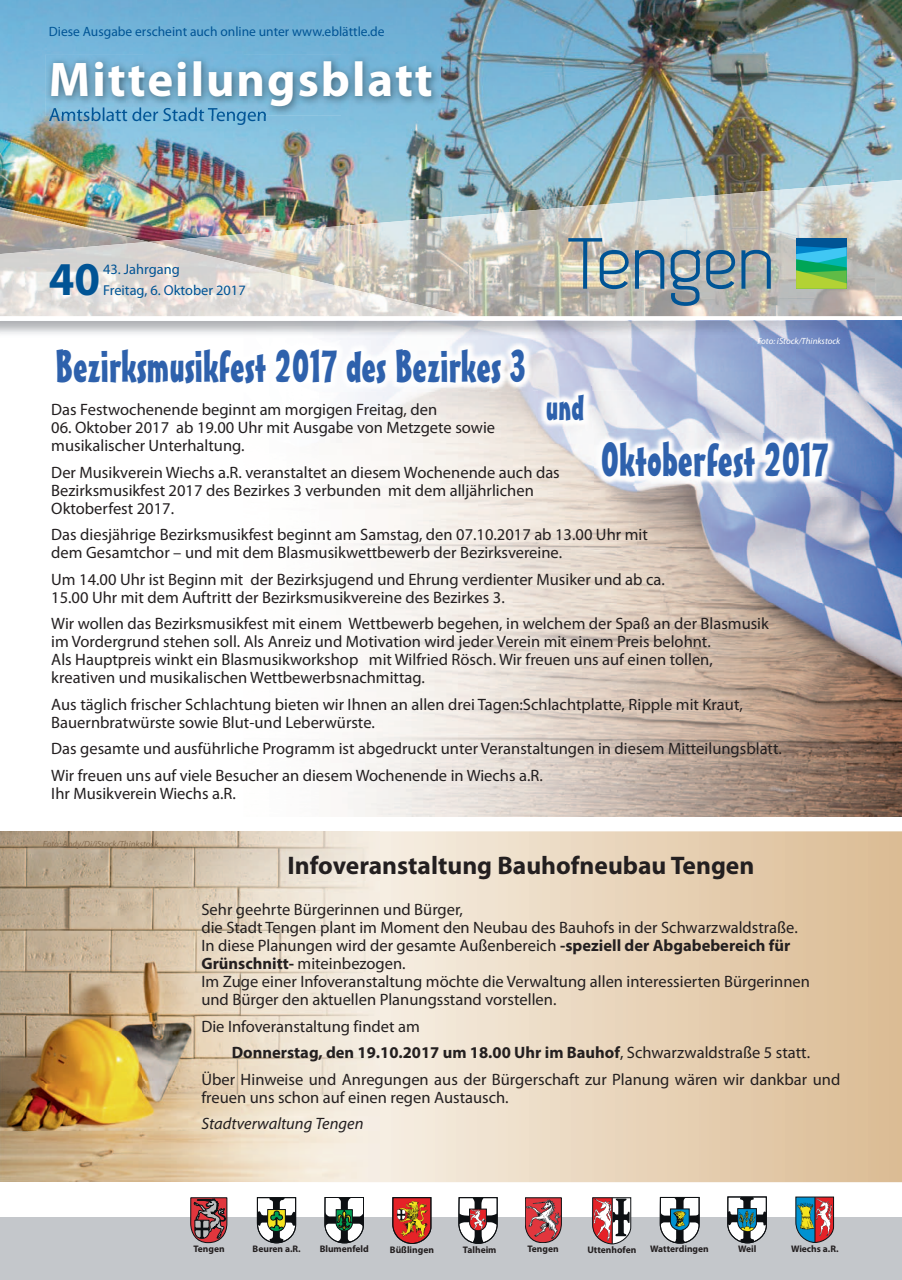
<style>
.page{position:relative;width:902px;height:1280px;background:#fff}
.page>*{position:absolute;margin:0;border:0;box-sizing:border-box;transform-origin:0 0}
.t1{font:700 48.9px "Myriad Pro";letter-spacing:.04em;color:#fff}
.t2{font:700 47.25px "Myriad Pro";color:#005495}
.t3{font:46.5px "Mister Earl BT";color:#2e61ac}
.t4{font:45px "Mister Earl BT";color:#2e61ac}
.t5{font:36.9px "Mister Earl BT";color:#2e61ac}
.t6{font:700 25.5px "Myriad Pro";color:#231f20}
.t7{font:19.2px "Myriad Pro";color:#005495}
.t8{font:16.5px/18px "Myriad Pro";color:#231f20}
.t9{font:700 16.5px "Myriad Pro";color:#231f20}
.t10{font:italic 16.5px "Myriad Pro";color:#231f20}
.t11{font:14.4px/21px "Myriad Pro";color:#005495}
.t12{font:13.5px "Myriad Pro";color:#005495}
.t13{font:700 9.45px "Myriad Pro";color:#231f20}
.t14{font:italic 9px "Myriad Pro";color:#856d52}
.t15{font:italic 9px "Myriad Pro";color:#fff}
.s1{font-weight:700}
.s2{font-weight:400}
</style>
<div class="page">
<img style="left:0;top:0;width:901px;height:207px">
<img style="left:148px;top:180px;width:753px;height:136px">
<img style="left:0;top:207px;width:148px;height:35px">
<img style="left:0;top:242px;width:467px;height:74px">
<svg style="left:0;top:316px;width:894px;height:18px"></svg>
<div style="left:796px;top:238px;width:50px;height:51px;background:#005495"></div>
<svg style="left:796px;top:246px;width:50px;height:43px;background:#4cb77e"></svg>
<svg style="left:568px;top:238px;width:96px;height:51px;background:#9facb0"></svg>
<svg style="left:670px;top:250px;width:30px;height:56px;background:#7290a5"></svg>
<svg style="left:706px;top:250px;width:64px;height:39px;background:#7c95a3"></svg>
<img style="left:45px;top:55px;width:99px;height:61px">
<img style="left:144px;top:55px;width:99px;height:52px">
<img style="left:243px;top:55px;width:198px;height:61px">
<img style="left:49px;top:107px;width:217px;height:9px">
<div style="left:0;top:1215px;width:901px;height:65px;background:#c4c7cb"></div>
<hr style="left:0;top:1213px;width:901px;height:3px;background:#fff">
<svg style="left:257px;top:1197px;width:39px;height:46px"></svg>
<svg style="left:324px;top:1197px;width:40px;height:46px"></svg>
<svg style="left:392px;top:1197px;width:39px;height:47px;background:#b65133"></svg>
<svg style="left:458px;top:1197px;width:39px;height:47px"></svg>
<svg style="left:592px;top:1197px;width:39px;height:47px"></svg>
<hr style="left:612px;top:1198px;width:1px;height:46px;background:#0d1013">
<svg style="left:659px;top:1197px;width:40px;height:46px"></svg>
<svg style="left:727px;top:1196px;width:39px;height:47px"></svg>
<svg style="left:795px;top:1196px;width:39px;height:47px;background:#897774"></svg>
<hr style="left:814px;top:1197px;width:1px;height:45px;background:#0d1013">
<svg style="left:190px;top:1197px;width:37px;height:46px;background:#8d5054"></svg>
<svg style="left:525px;top:1197px;width:36px;height:46px;background:#b4565b"></svg>
<svg style="left:379px;top:831px;width:522px;height:351px;background:#e8d4ba"></svg>
<img style="left:0;top:831px;width:379px;height:351px">
<img style="left:478px;top:337px;width:423px;height:53px">
<img style="left:336px;top:390px;width:301px;height:107px">
<img style="left:637px;top:390px;width:159px;height:44px">
<img style="left:796px;top:390px;width:105px;height:107px">
<img style="left:637px;top:486px;width:159px;height:11px">
<img style="left:342px;top:497px;width:559px;height:319px">
<img style="left:2px;top:320px;width:899px;height:17px">
<img style="left:336px;top:341px;width:197px;height:50px">
<img style="left:594px;top:434px;width:242px;height:52px">
<img style="left:538px;top:386px;width:54px;height:43px">
<p class="t12" style="left:49px;top:24px;width:337px">Diese Ausgabe erscheint auch online unter www.eblättle.de</p>
<h1 class="t1" style="left:49px;top:48px;width:385px">Mitteilungsblatt</h1>
<p class="t7" style="left:49px;top:103px;width:220px">Amtsblatt der Stadt Tengen</p>
<h2 class="t2" style="left:49px;top:248px;width:53px">40</h2>
<p class="t11" style="left:103px;top:258px;width:144px">43. Jahrgang<br>Freitag, 6. Oktober 2017</p>
<h3 class="t4" style="left:55px;top:338px;width:472px">Bezirksmusikfest 2017 des Bezirkes 3</h3>
<p class="t15" style="left:757px;top:336px;width:85px">Foto: iStock/Thinkstock</p>
<h3 class="t5" style="left:546px;top:384px;width:40px">und</h3>
<p class="t8" style="left:51px;top:400px;width:387px">Das Festwochenende beginnt am morgigen Freitag, den</p>
<p class="t8" style="left:51px;top:418px;width:445px">06. Oktober 2017 ab 19.00 Uhr mit Ausgabe von Metzgete sowie musikalischer Unterhaltung.</p>
<p class="t8" style="left:51px;top:463px;width:510px">Der Musikverein Wiechs a.R. veranstaltet an diesem Wochenende auch das<br>Bezirksmusikfest 2017 des Bezirkes 3 verbunden mit dem alljährlichen<br>Oktoberfest 2017.</p>
<p class="t8" style="left:51px;top:525px;width:598px">Das diesjährige Bezirksmusikfest beginnt am Samstag, den 07.10.2017 ab 13.00 Uhr mit dem Gesamtchor – und mit dem Blasmusikwettbewerb der Bezirksvereine.</p>
<p class="t8" style="left:51px;top:570px;width:615px">Um 14.00 Uhr ist Beginn mit der Bezirksjugend und Ehrung verdienter Musiker und ab ca.<br>15.00 Uhr mit dem Auftritt der Bezirksmusikvereine des Bezirkes 3.</p>
<p class="t8" style="left:51px;top:614px;width:719px">Wir wollen das Bezirksmusikfest mit einem Wettbewerb begehen, in welchem der Spaß an der Blasmusik im Vordergrund stehen soll. Als Anreiz und Motivation wird jeder Verein mit einem Preis belohnt.<br>Als Hauptpreis winkt ein Blasmusikworkshop mit Wilfried Rösch. Wir freuen uns auf einen tollen, kreativen und musikalischen Wettbewerbsnachmittag.</p>
<p class="t8" style="left:51px;top:695px;width:693px">Aus täglich frischer Schlachtung bieten wir Ihnen an allen drei Tagen:Schlachtplatte, Ripple mit Kraut,<br>Bauernbratwürste sowie Blut-und Leberwürste.</p>
<p class="t8" style="left:51px;top:735px;width:732px;line-height:26.5px">Das gesamte und ausführliche Programm ist abgedruckt unter Veranstaltungen in diesem Mitteilungsblatt.<br>Wir freuen uns auf viele Besucher an diesem Wochenende in Wiechs a.R.</p>
<p class="t8" style="left:51px;top:784px;width:186px">Ihr Musikverein Wiechs a.R.</p>
<h3 class="t3" style="left:601px;top:432px;width:229px">Oktoberfest 2017</h3>
<p class="t14" style="left:43px;top:838px;width:117px">Foto: Andy/Di/iStock/Thinkstock</p>
<h3 class="t6" style="left:287px;top:849px;width:468px">Infoveranstaltung Bauhofneubau Tengen</h3>
<p class="t8" style="left:201px;top:900px;width:610px">Sehr geehrte Bürgerinnen und Bürger,<br>die Stadt Tengen plant im Moment den Neubau des Bauhofs in der Schwarzwaldstraße.<br>In diese Planungen wird der gesamte Außenbereich <span class="s1">-speziell der Abgabebereich für Grünschnitt-</span> miteinbezogen.<br>Im Zuge einer Infoveranstaltung möchte die Verwaltung allen interessierten Bürgerinnen und Bürger den aktuellen Planungsstand vorstellen.</p>
<p class="t8" style="left:201px;top:1017px;width:220px">Die Infoveranstaltung findet am</p>
<p class="t9" style="left:232px;top:1042px;width:580px">Donnerstag, den 19.10.2017 um 18.00 Uhr im Bauhof<span class="s2">, Schwarzwaldstraße 5 statt.</span></p>
<p class="t8" style="left:201px;top:1070px;width:640px">Über Hinweise und Anregungen aus der Bürgerschaft zur Planung wären wir dankbar und</p>
<p class="t8" style="left:201px;top:1088px;width:309px">freuen uns schon auf einen regen Austausch.</p>
<p class="t10" style="left:201px;top:1113px;width:164px">Stadtverwaltung Tengen</p>
<p class="t13" style="left:193px;top:1243px;width:33px">Tengen</p>
<p class="t13" style="left:252px;top:1243px;width:50px">Beuren a.R.</p>
<p class="t13" style="left:320px;top:1243px;width:51px">Blumenfeld</p>
<p class="t13" style="left:390px;top:1243px;width:45px">Büßlingen</p>
<p class="t13" style="left:463px;top:1243px;width:35px">Talheim</p>
<p class="t13" style="left:527px;top:1243px;width:33px">Tengen</p>
<p class="t13" style="left:587px;top:1244px;width:50px">Uttenhofen</p>
<p class="t13" style="left:650px;top:1243px;width:60px">Watterdingen</p>
<p class="t13" style="left:738px;top:1243px;width:20px">Weil</p>
<p class="t13" style="left:791px;top:1242px;width:49px">Wiechs a.R.</p>
</div>
